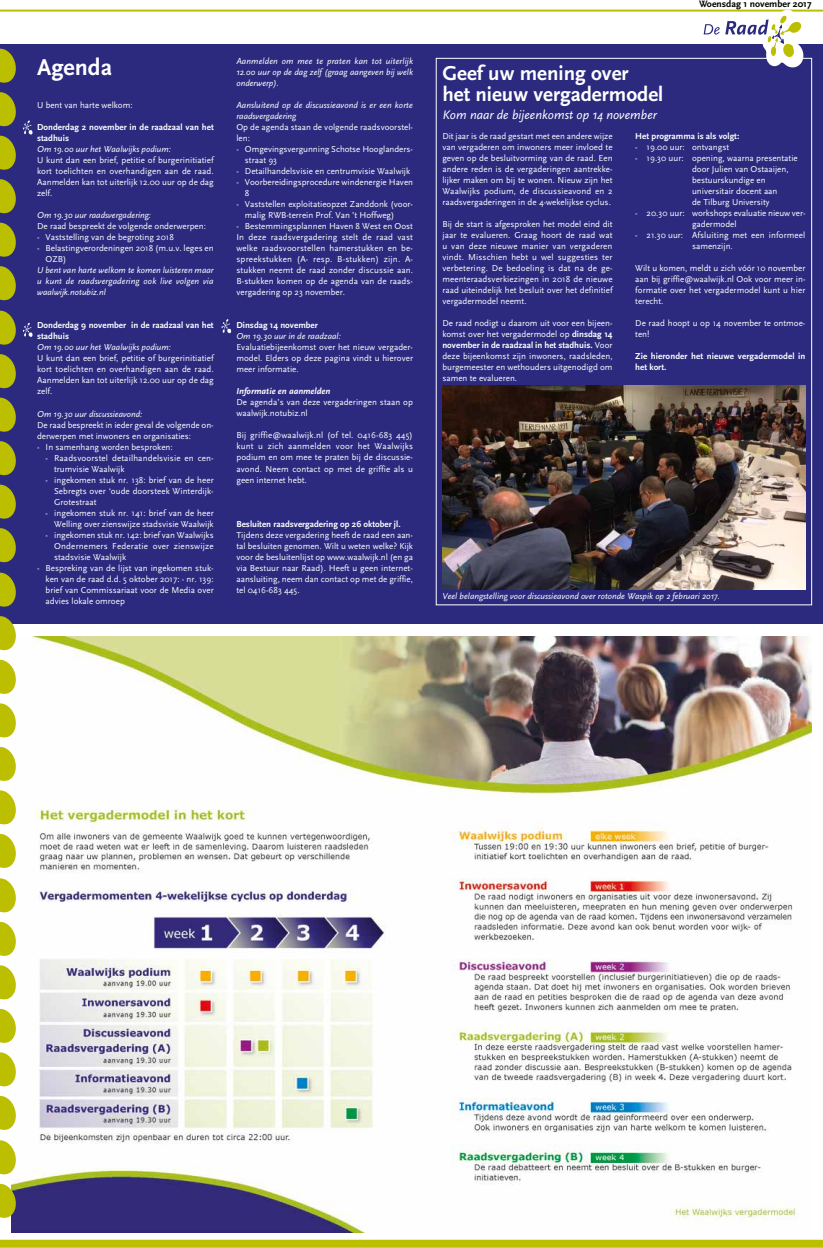
<style>
.page{position:relative;width:823px;height:1248px;background:#fff}
.page>*{position:absolute;margin:0;border:0;box-sizing:border-box;transform-origin:0 0}
.t1{font:700 24px "Scala Sans";color:#fff}
.t2{font:700 21px/21px "Scala Sans";color:#fff}
.t3{font:italic 13px "Scala Sans";color:#fff}
.t4{font:700 9.8px "Scala Sans";color:#000}
.t5{font:9px/11px "Scala Sans";color:#fff;text-align:justify}
.t6{font:italic 9px/11px "Scala Sans";color:#fff;text-align:justify}
.t7{font:700 9px/11px "Scala Sans";color:#fff}
.t8{font:italic 700 9px "Scala Sans";color:#fff}
.s1{font-weight:700}
</style>
<div class="page">
<div style="left:0;top:1239px;width:822px;height:8px;background:#bcbe00"></div>
<hr style="left:0;top:10px;width:822px;height:2px;background:#bcbe00">
<div style="left:0;top:45px;width:822px;height:579px;background:#2b2a7f"></div>
<svg style="left:0;top:48px;width:16px;height:35px"></svg>
<svg style="left:0;top:179px;width:16px;height:35px"></svg>
<svg style="left:0;top:222px;width:16px;height:35px"></svg>
<svg style="left:0;top:266px;width:16px;height:35px"></svg>
<svg style="left:0;top:92px;width:33px;height:78px"></svg>
<svg style="left:0;top:310px;width:33px;height:35px"></svg>
<svg style="left:0;top:354px;width:16px;height:35px"></svg>
<svg style="left:221px;top:319px;width:10px;height:14px"></svg>
<img style="left:11px;top:637px;width:800px;height:595px">
<svg style="left:703px;top:24px;width:16px;height:11px"></svg>
<svg style="left:725px;top:9px;width:86px;height:59px"></svg>
<svg style="left:0;top:397px;width:16px;height:35px"></svg>
<svg style="left:0;top:441px;width:16px;height:35px"></svg>
<svg style="left:0;top:484px;width:16px;height:35px"></svg>
<svg style="left:0;top:528px;width:16px;height:35px"></svg>
<svg style="left:0;top:572px;width:16px;height:35px"></svg>
<svg style="left:0;top:616px;width:18px;height:35px"></svg>
<img style="left:442px;top:385px;width:363px;height:204px">
<svg style="left:0;top:658px;width:18px;height:37px"></svg>
<svg style="left:0;top:701px;width:18px;height:38px"></svg>
<svg style="left:0;top:745px;width:18px;height:37px"></svg>
<svg style="left:0;top:788px;width:18px;height:38px"></svg>
<svg style="left:0;top:832px;width:18px;height:37px"></svg>
<svg style="left:0;top:876px;width:18px;height:38px"></svg>
<svg style="left:0;top:920px;width:18px;height:37px"></svg>
<svg style="left:0;top:963px;width:18px;height:37px"></svg>
<svg style="left:0;top:1007px;width:18px;height:37px"></svg>
<svg style="left:0;top:1050px;width:18px;height:37px"></svg>
<svg style="left:0;top:1093px;width:18px;height:38px"></svg>
<svg style="left:0;top:1138px;width:18px;height:37px"></svg>
<svg style="left:0;top:1181px;width:18px;height:38px"></svg>
<h1 class="t1" style="left:37px;top:53px;width:76px">Agenda</h1>
<p class="t5" style="left:37px;top:100px;width:97px">U bent van harte welkom:</p>
<p class="t7" style="left:37px;top:122px;width:178px">Donderdag 2 november in de raadzaal van het stadhuis</p>
<p class="t6" style="left:37px;top:144px;width:135px">Om 19.00 uur het Waalwijks podium:</p>
<p class="t5" style="left:37px;top:155px;width:178px">U kunt dan een brief, petitie of burgerinitiatief kort toelichten en overhandigen aan de raad.<br>Aanmelden kan tot uiterlijk 12.00 uur op de dag zelf.</p>
<p class="t6" style="left:37px;top:210px;width:115px">Om 19.30 uur raadsvergadering:</p>
<p class="t5" style="left:37px;top:221px;width:170px">De raad bespreekt de volgende onderwerpen:</p>
<p class="t5" style="left:37px;top:232px;width:138px">- Vaststelling van de begroting 2018</p>
<p class="t5" style="left:46px;top:243px;width:169px;text-indent:-9px">- Belastingverordeningen 2018 (m.u.v. leges en<br>OZB)</p>
<p class="t6" style="left:37px;top:265px;width:178px">U bent van harte welkom te komen luisteren maar u kunt de raadsvergadering ook live volgen via waalwijk.notubiz.nl</p>
<p class="t7" style="left:37px;top:320px;width:178px">Donderdag 9 november in de raadzaal van het stadhuis</p>
<p class="t6" style="left:37px;top:342px;width:135px">Om 19.00 uur het Waalwijks podium:</p>
<p class="t5" style="left:37px;top:353px;width:178px">U kunt dan een brief, petitie of burgerinitiatief kort toelichten en overhandigen aan de raad.<br>Aanmelden kan tot uiterlijk 12.00 uur op de dag zelf.</p>
<p class="t6" style="left:37px;top:408px;width:107px">Om 19.30 uur discussieavond:</p>
<p class="t5" style="left:37px;top:419px;width:178px">De raad bespreekt in ieder geval de volgende on&shy;derwerpen met inwoners en organisaties:</p>
<p class="t5" style="left:37px;top:441px;width:137px">- In samenhang worden besproken:</p>
<p class="t5" style="left:54px;top:452px;width:161px;text-indent:-9px">- Raadsvoorstel detailhandelsvisie en cen&shy;trumvisie Waalwijk</p>
<p class="t5" style="left:54px;top:474px;width:161px;text-indent:-9px">- ingekomen stuk nr. 138: brief van de heer Sebregts over ‘oude doorsteek Winterdijk-Grotestraat</p>
<p class="t5" style="left:46px;top:507px;width:169px;text-align:right">- ingekomen stuk nr. 141: brief van de heer<br>Welling over zienswijze stadsvisie Waalwijk</p>
<p class="t5" style="left:54px;top:529px;width:161px;text-indent:-9px">- ingekomen stuk nr. 142: brief van Waalwijks Ondernemers Federatie over zienswijze stadsvisie Waalwijk</p>
<p class="t5" style="left:46px;top:562px;width:169px;text-indent:-9px">- Bespreking van de lijst van ingekomen stuk&shy;ken van de raad d.d. 5 oktober 2017: - nr. 139: brief van Commissariaat voor de Media over advies lokale omroep</p>
<p class="t6" style="left:236px;top:56px;width:178px">Aanmelden om mee te praten kan tot uiterlijk 12.00 uur op de dag zelf (graag aangeven bij welk onderwerp).</p>
<p class="t6" style="left:236px;top:100px;width:178px">Aansluitend op de discussieavond is er een korte raadsvergadering</p>
<p class="t5" style="left:236px;top:122px;width:178px">Op de agenda staan de volgende raadsvoorstel&shy;len:</p>
<p class="t5" style="left:245px;top:144px;width:169px;text-indent:-9px">- Omgevingsvergunning Schotse Hooglanders&shy;straat 93</p>
<p class="t5" style="left:236px;top:166px;width:175px">- Detailhandelsvisie en centrumvisie Waalwijk</p>
<p class="t5" style="left:245px;top:177px;width:169px;text-indent:-9px">- Voorbereidingsprocedure windenergie Haven<br>8</p>
<p class="t5" style="left:245px;top:199px;width:169px;text-indent:-9px">- Vaststellen exploitatieopzet Zanddonk (voor&shy;malig RWB-terrein Prof. Van ’t Hoffweg)</p>
<p class="t5" style="left:236px;top:221px;width:178px">- Bestemmingsplannen Haven 8 West en Oost In deze raadsvergadering stelt de raad vast welke raadsvoorstellen hamerstukken en be&shy;spreekstukken (A- resp. B-stukken) zijn. A&shy;stukken neemt de raad zonder discussie aan.<br>B-stukken komen op de agenda van de raads&shy;vergadering op 23 november.</p>
<p class="t7" style="left:236px;top:320px;width:83px">Dinsdag 14 november</p>
<p class="t6" style="left:236px;top:331px;width:106px">Om 19.30 uur in de raadzaal:</p>
<p class="t5" style="left:236px;top:342px;width:178px">Evaluatiebijeenkomst over het nieuw vergader&shy;model. Elders op deze pagina vindt u hierover meer informatie.</p>
<p class="t8" style="left:236px;top:386px;width:95px">Informatie en aanmelden</p>
<p class="t5" style="left:236px;top:397px;width:178px">De agenda’s van deze vergaderingen staan op waalwijk.notubiz.nl</p>
<p class="t5" style="left:236px;top:430px;width:178px">Bij griffie@waalwijk.nl (of tel. 0416-683 445) kunt u zich aanmelden voor het Waalwijks podium en om mee te praten bij de discussie&shy;avond. Neem contact op met de griffie als u geen internet hebt.</p>
<p class="t7" style="left:236px;top:518px;width:165px">Besluiten raadsvergadering op 26 oktober jl.</p>
<p class="t5" style="left:236px;top:529px;width:178px">Tijdens deze vergadering heeft de raad een aan&shy;tal besluiten genomen. Wilt u weten welke? Kijk voor de besluitenlijst op www.waalwijk.nl (en ga via Bestuur naar Raad). Heeft u geen internet&shy;aansluiting, neem dan contact op met de griffie, tel 0416-683 445.</p>
<h2 class="t2" style="left:442px;top:62px;width:222px">Geef uw mening over<br>het nieuw vergadermodel</h2>
<h3 class="t3" style="left:442px;top:107px;width:216px">Kom naar de bijeenkomst op 14 november</h3>
<p class="t4" style="left:698px;top:-2px;width:114px">Woensdag 1 november 2017</p>
<p class="t5" style="left:442px;top:130px;width:172px">Dit jaar is de raad gestart met een andere wijze van vergaderen om inwoners meer invloed te geven op de besluitvorming van de raad. Een andere reden is de vergaderingen aantrekke&shy;lijker maken om bij te wonen. Nieuw zijn het Waalwijks podium, de discussieavond en 2 raadsvergaderingen in de 4-wekelijkse cyclus.</p>
<p class="t5" style="left:442px;top:218px;width:172px">Bij de start is afgesproken het model eind dit jaar te evalueren. Graag hoort de raad wat u van deze nieuwe manier van vergaderen vindt. Misschien hebt u wel suggesties ter verbetering. De bedoeling is dat na de ge&shy;meenteraadsverkiezingen in 2018 de nieuwe raad uiteindelijk het besluit over het definitief vergadermodel neemt.</p>
<p class="t5" style="left:442px;top:317px;width:172px">De raad nodigt u daarom uit voor een bijeen&shy;komst over het vergadermodel op <span class="s1">dinsdag 14 november in de raadzaal in het stadhuis.</span> Voor deze bijeenkomst zijn inwoners, raadsleden, burgemeester en wethouders uitgenodigd om samen te evalueren.</p>
<p class="t7" style="left:635px;top:130px;width:105px">Het programma is als volgt:</p>
<p class="t5" style="left:635px;top:141px;width:95px">- 19.00 uur: ontvangst</p>
<p class="t5" style="left:691px;top:152px;width:107px;text-align:left;text-indent:-57px">- 19.30 uur: opening, waarna presentatie door Julien van Ostaaijen, bestuurskundige en universitair docent aan<br>de Tilburg University</p>
<p class="t5" style="left:691px;top:207px;width:115px;text-indent:-57px">- 20.30 uur: workshops evaluatie nieuw ver&shy;gadermodel</p>
<p class="t5" style="left:691px;top:229px;width:115px;text-indent:-57px">- 21.30 uur: Afsluiting met een informeel samenzijn.</p>
<p class="t5" style="left:635px;top:262px;width:171px">Wilt u komen, meldt u zich vóór 10 november aan bij griffie@waalwijk.nl Ook voor meer in&shy;formatie over het vergadermodel kunt u hier terecht.</p>
<p class="t5" style="left:635px;top:317px;width:171px">De raad hoopt u op 14 november te ontmoe&shy;ten!</p>
<p class="t7" style="left:635px;top:350px;width:171px">Zie hieronder het nieuwe vergadermodel in het kort.</p>
<p class="t6" style="left:442px;top:590px;width:279px">Veel belangstelling voor discussieavond over rotonde Waspik op 2 februari 2017.</p>
</div>
